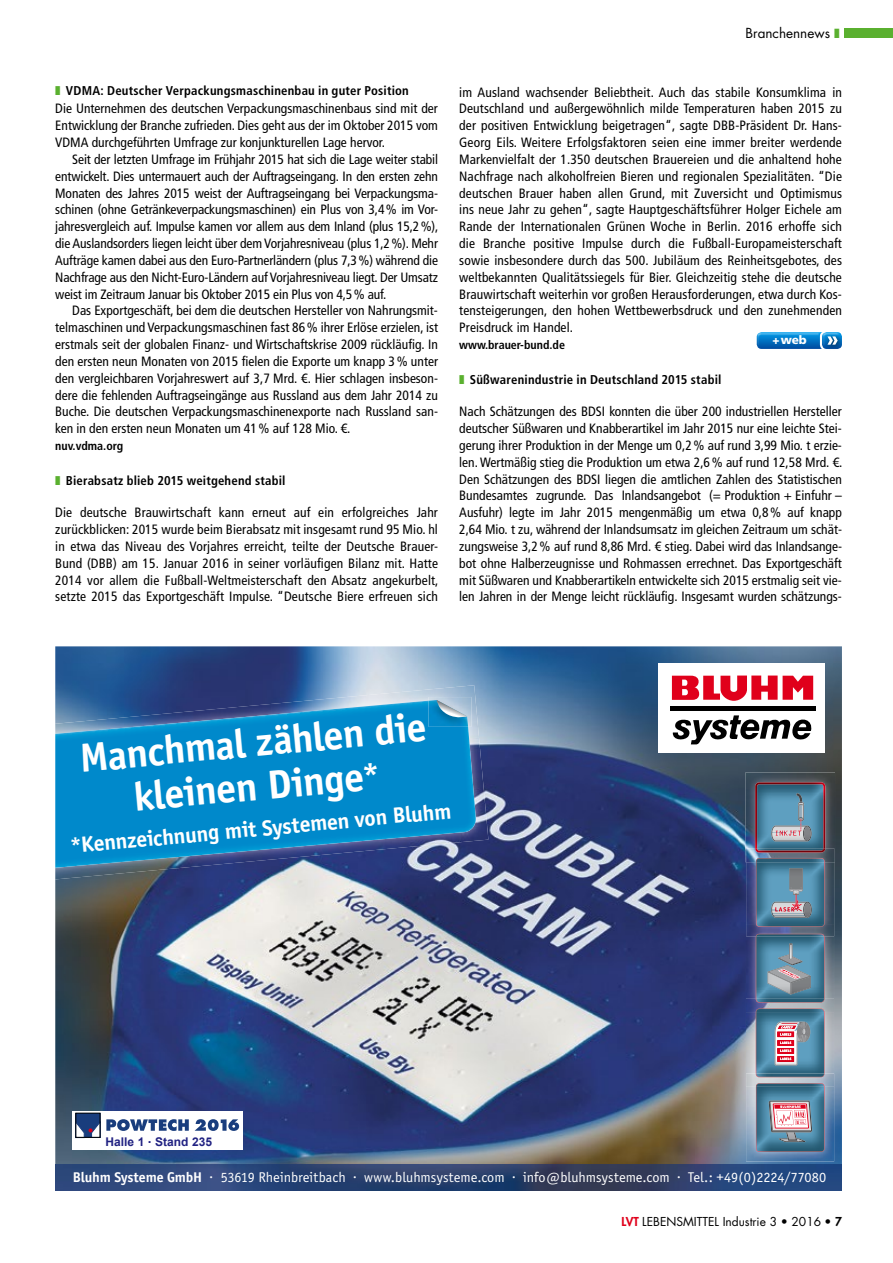
<style>
.page{position:relative;width:893px;height:1263px;background:#fff}
.page>*{position:absolute;margin:0;border:0;box-sizing:border-box;transform-origin:0 0}
.t1{font:700 41.85px/44px "Officina Sans";color:#fff;text-align:center}
.t2{font:700 22.8px "Officina Sans";color:#fff}
.t3{font:14.55px "Officina Sans";color:#fff}
.t4{font:condensed 13.5px/16.8px "Frutiger LT Std";color:#000;text-align:justify}
.t5{font:13.5px "Futura Std";color:#000}
.t6{font:700 condensed 12.75px "Frutiger LT Std";letter-spacing:.015em;color:#000}
.t7{font:12px "Futura Std";color:#000}
.t8{font:700 condensed 12px "Frutiger LT Std";color:#000}
.t9{font:700 12px "Arial";letter-spacing:.005em;color:#212282}
.t10{font:900 11.85px "Frutiger LT Std";color:#fff}
.s1{color:#5ab02f}
.s2{font-size:34.65px}
.s3{font-weight:700}
.s4{font-weight:800;color:#e0001b}
.s5{font-weight:800}
</style>
<div class="page">
<img style="left:55px;top:646px;width:787px;height:545px">
<div style="left:658px;top:663px;width:167px;height:90px;background:#fff"></div>
<div style="left:670px;top:706px;width:145px;height:5px;background:#000"></div>
<svg style="left:672px;top:715px;width:140px;height:29px"></svg>
<svg style="left:672px;top:675px;width:141px;height:26px"></svg>
<img style="left:55px;top:685px;width:433px;height:194px">
<img style="left:55px;top:701px;width:421px;height:167px">
<img style="left:429px;top:697px;width:42px;height:30px">
<img style="left:429px;top:700px;width:39px;height:27px">
<svg style="left:437px;top:700px;width:30px;height:19px"></svg>
<img style="left:746px;top:1012px;width:88px;height:61px">
<img style="left:756px;top:1012px;width:68px;height:61px">
<img style="left:775px;top:1060px;width:22px;height:5px">
<img style="left:776px;top:1062px;width:19px;height:1px">
<img style="left:809px;top:1022px;width:1px;height:19px">
<img style="left:776px;top:1060px;width:19px;height:2px">
<svg style="left:775px;top:1021px;width:34px;height:39px"></svg>
<img style="left:745px;top:772px;width:90px;height:164px">
<img style="left:756px;top:862px;width:68px;height:62px">
<img style="left:771px;top:902px;width:32px;height:16px">
<img style="left:803px;top:902px;width:9px;height:16px">
<img style="left:789px;top:868px;width:14px;height:19px">
<svg style="left:772px;top:887px;width:36px;height:25px"></svg>
<img style="left:746px;top:848px;width:88px;height:14px">
<img style="left:756px;top:858px;width:68px;height:4px">
<img style="left:755px;top:782px;width:70px;height:70px">
<img style="left:746px;top:936px;width:88px;height:63px">
<img style="left:746px;top:999px;width:88px;height:13px">
<img style="left:756px;top:1009px;width:68px;height:3px">
<img style="left:746px;top:924px;width:88px;height:12px">
<img style="left:756px;top:924px;width:68px;height:3px">
<img style="left:756px;top:934px;width:68px;height:68px">
<img style="left:768px;top:965px;width:43px;height:11px">
<img style="left:791px;top:976px;width:20px;height:18px">
<img style="left:768px;top:972px;width:23px;height:22px">
<svg style="left:779px;top:943px;width:23px;height:35px"></svg>
<img style="left:746px;top:1087px;width:88px;height:74px">
<img style="left:746px;top:1073px;width:88px;height:14px">
<img style="left:756px;top:1073px;width:68px;height:1px">
<img style="left:756px;top:1074px;width:68px;height:3px">
<img style="left:756px;top:1087px;width:68px;height:65px">
<img style="left:756px;top:1083px;width:68px;height:4px">
<div style="left:72px;top:1111px;width:170px;height:38px;background:#fff"></div>
<div style="left:76px;top:1113px;width:24px;height:24px;background:#193d7d"></div>
<svg style="left:78px;top:1125px;width:20px;height:10px"></svg>
<svg style="left:106px;top:1119px;width:133px;height:12px"></svg>
<svg style="left:757px;top:332px;width:85px;height:17px"></svg>
<div style="left:845px;top:28px;width:48px;height:10px;background:#5ab02f"></div>
<p class="t6" style="left:55px;top:83px;width:355px"><span class="s1">❚</span> VDMA: Deutscher Verpackungsmaschinenbau in guter Position</p>
<p class="t4" style="left:55px;top:100px;width:384px">Die Unternehmen des deutschen Verpackungsmaschinenbaus sind mit der Entwicklung der Branche zufrieden. Dies geht aus der im Oktober 2015 vom VDMA durchgeführten Umfrage zur konjunkturellen Lage hervor.</p>
<p class="t4" style="left:55px;top:151px;width:385px;text-indent:17px">Seit der letzten Umfrage im Frühjahr 2015 hat sich die Lage weiter stabil entwickelt. Dies untermauert auch der Auftragseingang. In den ersten zehn Monaten des Jahres 2015 weist der Auftragseingang bei Verpackungsma&shy;schinen (ohne Getränkeverpackungsmaschinen) ein Plus von 3,4% im Vor&shy;jahresvergleich auf. Impulse kamen vor allem aus dem Inland (plus 15,2%), die Auslandsorders liegen leicht über dem Vorjahresniveau (plus 1,2%). Mehr Aufträge kamen dabei aus den Euro-Partnerländern (plus 7,3%) während die Nachfrage aus den Nicht-Euro-Ländern auf Vorjahresniveau liegt. Der Umsatz weist im Zeitraum Januar bis Oktober 2015 ein Plus von 4,5% auf.</p>
<p class="t4" style="left:55px;top:302px;width:384px;text-indent:17px">Das Exportgeschäft, bei dem die deutschen Hersteller von Nahrungsmit&shy;telmaschinen und Verpackungsmaschinen fast 86% ihrer Erlöse erzielen, ist erstmals seit der globalen Finanz- und Wirtschaftskrise 2009 rückläufig. In den ersten neun Monaten von 2015 fielen die Exporte um knapp 3% unter den vergleichbaren Vorjahreswert auf 3,7 Mrd. €. Hier schlagen insbeson&shy;dere die fehlenden Auftragseingänge aus Russland aus dem Jahr 2014 zu Buche. Die deutschen Verpackungsmaschinenexporte nach Russland san&shy;ken in den ersten neun Monaten um 41% auf 128 Mio. €.</p>
<p class="t8" style="left:55px;top:439px;width:70px">nuv.vdma.org</p>
<p class="t6" style="left:55px;top:473px;width:232px"><span class="s1">❚</span> Bierabsatz blieb 2015 weitgehend stabil</p>
<p class="t4" style="left:55px;top:504px;width:385px">Die deutsche Brauwirtschaft kann erneut auf ein erfolgreiches Jahr zurückblicken: 2015 wurde beim Bierabsatz mit insgesamt rund 95 Mio. hl in etwa das Niveau des Vorjahres erreicht, teilte der Deutsche Brauer-Bund (DBB) am 15. Januar 2016 in seiner vorläufigen Bilanz mit. Hatte 2014 vor allem die Fußball-Weltmeisterschaft den Absatz angekurbelt, setzte 2015 das Exportgeschäft Impulse. “Deutsche Biere erfreuen sich</p>
<p class="t5" style="left:745px;top:24px;width:96px">Branchennews <span class="s1">❚</span></p>
<p class="t4" style="left:459px;top:84px;width:384px">im Ausland wachsender Beliebtheit. Auch das stabile Konsumklima in Deutschland und außergewöhnlich milde Temperaturen haben 2015 zu der positiven Entwicklung beigetragen“, sagte DBB-Präsident Dr. Hans-Georg Eils. Weitere Erfolgsfaktoren seien eine immer breiter werdende Markenvielfalt der 1.350 deutschen Brauereien und die anhaltend hohe Nachfrage nach alkoholfreien Bieren und regionalen Spezialitäten. “Die deutschen Brauer haben allen Grund, mit Zuversicht und Optimismus ins neue Jahr zu gehen“, sagte Hauptgeschäftsführer Holger Eichele am Rande der Internationalen Grünen Woche in Berlin. 2016 erhoffe sich die Branche positive Impulse durch die Fußball-Europameisterschaft sowie insbesondere durch das 500. Jubiläum des Reinheitsgebotes, des weltbekannten Qualitätssiegels für Bier. Gleichzeitig stehe die deutsche Brauwirtschaft weiterhin vor großen Herausforderungen, etwa durch Kos&shy;tensteigerungen, den hohen Wettbewerbsdruck und den zunehmenden Preisdruck im Handel.</p>
<p class="t8" style="left:459px;top:338px;width:107px">www.brauer-bund.de</p>
<p class="t6" style="left:459px;top:372px;width:264px"><span class="s1">❚</span> Süßwarenindustrie in Deutschland 2015 stabil</p>
<p class="t4" style="left:459px;top:403px;width:385px">Nach Schätzungen des BDSI konnten die über 200 industriellen Hersteller deutscher Süßwaren und Knabberartikel im Jahr 2015 nur eine leichte Stei&shy;gerung ihrer Produktion in der Menge um 0,2% auf rund 3,99 Mio. t erzie&shy;len. Wertmäßig stieg die Produktion um etwa 2,6% auf rund 12,58 Mrd. €.<br>Den Schätzungen des BDSI liegen die amtlichen Zahlen des Statistischen Bundesamtes zugrunde. Das Inlandsangebot (= Produktion + Einfuhr – Ausfuhr) legte im Jahr 2015 mengenmäßig um etwa 0,8% auf knapp 2,64 Mio. t zu, während der Inlandsumsatz im gleichen Zeitraum um schät&shy;zungsweise 3,2% auf rund 8,86 Mrd. € stieg. Dabei wird das Inlandsange&shy;bot ohne Halberzeugnisse und Rohmassen errechnet. Das Exportgeschäft mit Süßwaren und Knabberartikeln entwickelte sich 2015 erstmalig seit vie&shy;len Jahren in der Menge leicht rückläufig. Insgesamt wurden schätzungs-</p>
<p class="t10" style="left:772px;top:333px;width:36px">+web</p>
<h1 class="t1" style="left:78px;top:735px;width:349px;rotate:-5deg">Manchmal zählen die kleinen Dinge<span class="s2">*</span></h1>
<h2 class="t2" style="left:69px;top:831px;width:384px;rotate:-5deg">*Kennzeichnung mit Systemen von Bluhm</h2>
<p class="t9" style="left:105px;top:1133px;width:108px">Halle 1 <sup>.</sup> Stand 235</p>
<p class="t3" style="left:73px;top:1169px;width:755px"><span class="s3">Bluhm Systeme GmbH</span> . 53619 Rheinbreitbach . www.bluhmsysteme.com . info@bluhmsysteme.com . Tel.: +49(0)2224/77080</p>
<p class="t7" style="left:621px;top:1214px;width:222px"><span class="s4">LVT</span> LEBENSMITTEL Industrie 3 • 2016 <span class="s5">• 7</span></p>
</div>
